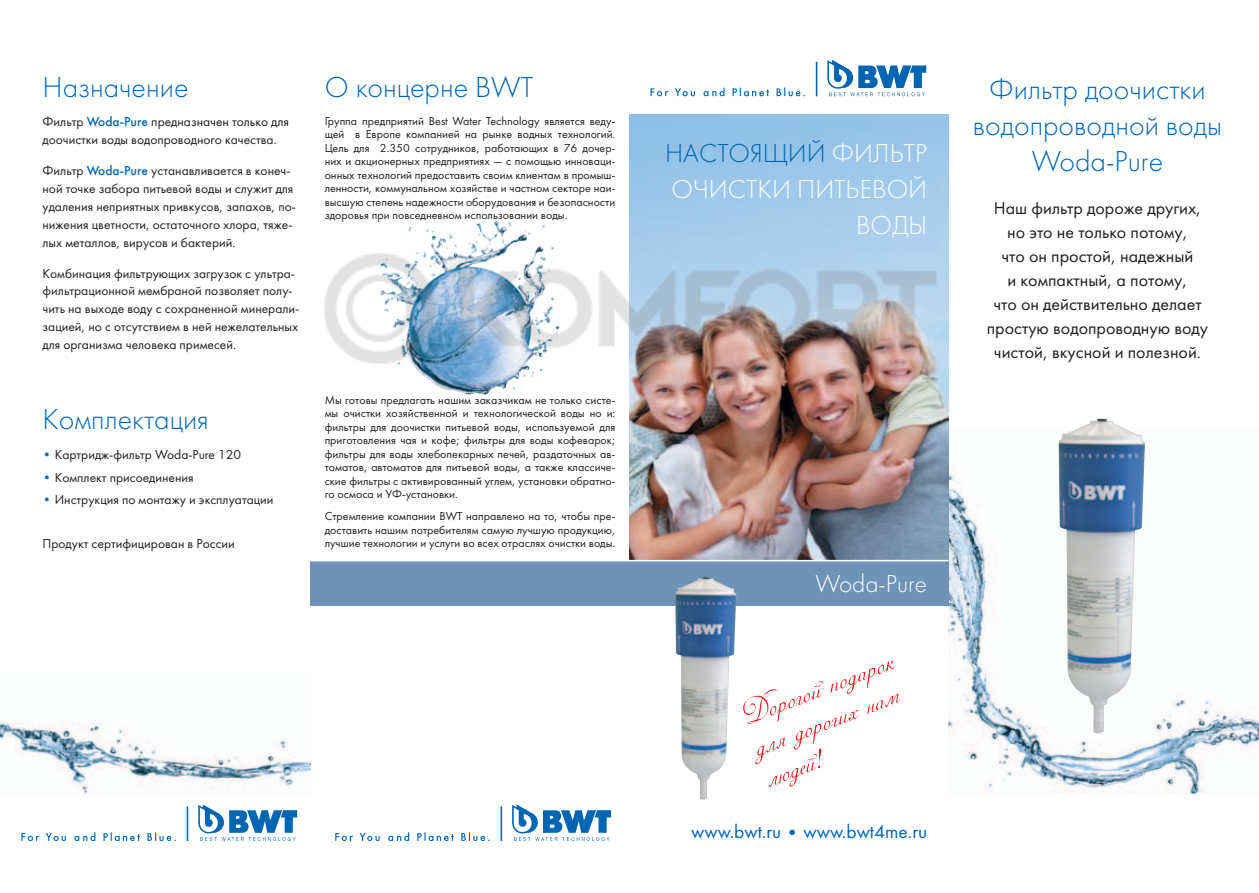
<style>
.page{position:relative;width:1259px;height:893px;background:#fff}
.page>*{position:absolute;margin:0;border:0;box-sizing:border-box;transform-origin:0 0}
.t1{font:39px/33px "Adine Kirnberg";color:#ed1c24}
.t2{font:30px/36px "Futura Light C";color:#0066b3;text-align:center}
.t3{font:27px/36px "Futura Light C";color:#fff;text-align:right}
.t4{font:25.5px "Futura Light C";color:#fff}
.t5{font:19.5px "Futura Book C";color:#0066b3}
.t6{font:18px/24px "Futura Book C";color:#231f20;text-align:center}
.t7{font:13.5px/18px "Futura Book C";color:#231f20}
.t8{font:12px/13.5px "Futura Book C";color:#231f20;text-align:justify}
.s1{font-family:"Futura Medium C";color:#0066b3}
.s2{color:#0066b3}
</style>
<div class="page">
<img style="left:948px;top:431px;width:311px;height:363px">
<img style="left:0;top:722px;width:310px;height:72px">
<img style="left:629px;top:115px;width:319px;height:445px">
<svg style="left:827px;top:60px;width:99px;height:36px"></svg>
<hr style="left:816px;top:62px;width:1px;height:34px;background:#0066b3">
<svg style="left:650px;top:88px;width:155px;height:8px"></svg>
<svg style="left:512px;top:804px;width:99px;height:37px"></svg>
<hr style="left:500px;top:806px;width:2px;height:35px;background:#0066b3">
<svg style="left:335px;top:832px;width:154px;height:9px"></svg>
<div style="left:310px;top:561px;width:638px;height:45px;background:#6e93b6"></div>
<svg style="left:198px;top:804px;width:99px;height:37px"></svg>
<hr style="left:187px;top:806px;width:1px;height:35px;background:#0066b3">
<svg style="left:21px;top:832px;width:155px;height:9px"></svg>
<img style="left:403px;top:220px;width:142px;height:175px">
<img style="left:1058px;top:419px;width:87px;height:314px">
<img style="left:675px;top:577px;width:61px;height:223px">
<img style="left:324px;top:240px;width:620px;height:138px">
<h2 class="t2" style="left:43px;top:70px;width:147px">Назначение</h2>
<p class="t7" style="left:43px;top:113px;width:248px">Фильтр <span class="s1">Woda-Pure</span> предназначен только для доочистки воды водопроводного качества.</p>
<p class="t7" style="left:43px;top:161px;width:255px">Фильтр <span class="s1">Woda-Pure</span> устанавливается в конеч&shy;ной точке забора питьевой воды и служит для удаления неприятных привкусов, запахов, по&shy;нижения цветности, остаточного хлора, тяже&shy;лых металлов, вирусов и бактерий.</p>
<p class="t7" style="left:43px;top:264px;width:258px">Комбинация фильтрующих загрузок с ультра&shy;фильтрационной мембраной позволяет полу&shy;чить на выходе воду с сохраненной минерали&shy;зацией, но с отсутствием в ней нежелательных для организма человека примесей.</p>
<h2 class="t2" style="left:43px;top:402px;width:168px">Комплектация</h2>
<p class="t7" style="left:43px;top:446px;width:200px"><span class="s1">•</span> Картридж-фильтр Woda-Pure 120</p>
<p class="t7" style="left:43px;top:468px;width:153px"><span class="s1">•</span> Комплект присоединения</p>
<p class="t7" style="left:43px;top:491px;width:232px"><span class="s1">•</span> Инструкция по монтажу и эксплуатации</p>
<p class="t7" style="left:43px;top:535px;width:194px">Продукт сертифицирован в России</p>
<h2 class="t2" style="left:325px;top:70px;width:210px">О концерне BWT</h2>
<p class="t8" style="left:325px;top:114px;width:292px">Группа предприятий Best Water Technology является веду&shy;щей в Европе компанией на рынке водных технологий.<br>Цель для 2.350 сотрудников, работающих в 76 дочер&shy;них и акционерных предприятиях — с помощью инноваци&shy;онных технологий предоставить своим клиентам в промыш&shy;ленности, коммунальном хозяйстве и частном секторе наи&shy;высшую степень надежности оборудования и безопасности здоровья при повседневном использовании воды.</p>
<p class="t8" style="left:325px;top:393px;width:292px">Мы готовы предлагать нашим заказчикам не только систе&shy;мы очистки хозяйственной и технологической воды но и: фильтры для доочистки питьевой воды, используемой для приготовления чая и кофе; фильтры для воды кофеварок; фильтры для воды хлебопекарных печей, раздаточных ав&shy;томатов, автоматов для питьевой воды, а также классиче&shy;ские фильтры с активированный углем, установки обратно&shy;го осмоса и УФ-установки.</p>
<p class="t8" style="left:325px;top:510px;width:292px">Стремление компании BWT направлено на то, чтобы пре&shy;доставить нашим потребителям самую лучшую продукцию, лучшие технологии и услуги во всех отраслях очистки воды.</p>
<h3 class="t3" style="left:665px;top:136px;width:264px"><span class="s2">настоящий</span> Фильтр очистки питьевой воды</h3>
<h2 class="t2" style="left:973px;top:72px;width:251px">Фильтр доочистки водопроводной воды<br>Woda-Pure</h2>
<h3 class="t6" style="left:987px;top:197px;width:223px">Наш фильтр дороже других, но это не только потому,<br>что он простой, надежный<br>и компактный, а потому,<br>что он действительно делает простую водопроводную воду чистой, вкусной и полезной.</h3>
<h3 class="t4" style="left:815px;top:570px;width:113px">Woda-Pure</h3>
<h1 class="t1" style="left:737px;top:700px;width:161px;rotate:-21deg">Дорогой подарок для дорогих нам людей!</h1>
<h3 class="t5" style="left:691px;top:821px;width:237px">www.bwt.ru • www.bwt4me.ru</h3>
</div>
